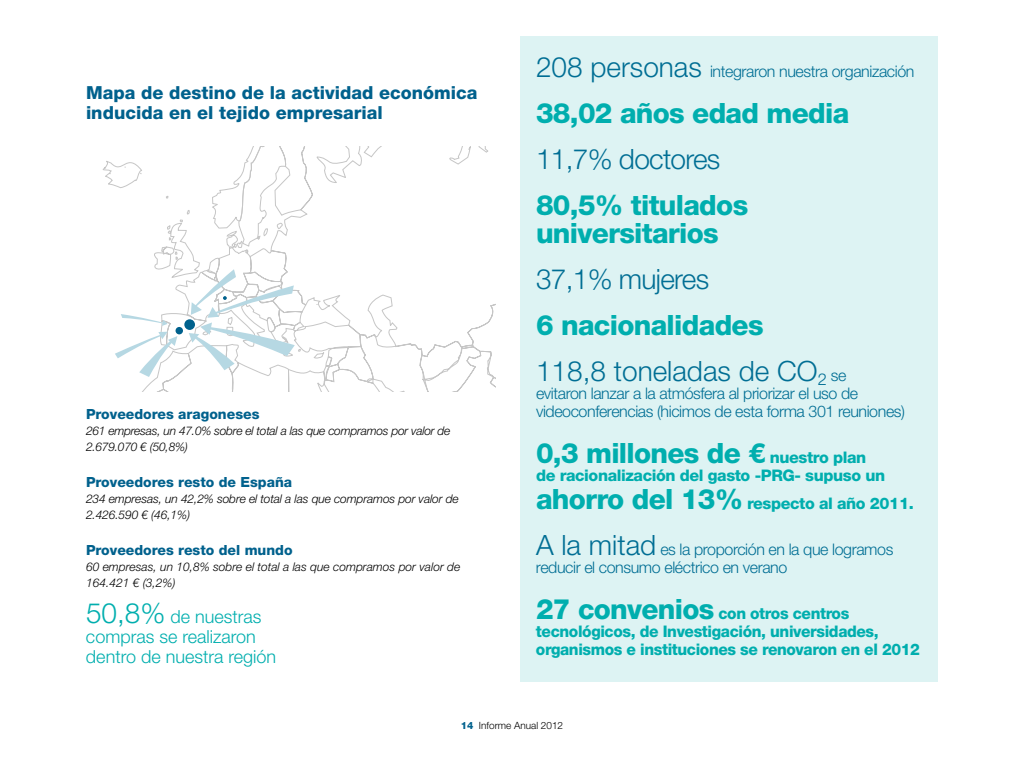
<style>
.page{position:relative;width:1024px;height:768px;background:#fff}
.page>*{position:absolute;margin:0;border:0;box-sizing:border-box;transform-origin:0 0}
.t1{font:800 28px/28px "Helvetica Neue LT Std";letter-spacing:-.025em;color:#00aeae}
.t2{font:300 28px/46px "Helvetica Neue LT Std";color:#006e94}
.t3{font:300 28px "Helvetica Neue LT Std";letter-spacing:-.025em;color:#006e94}
.t4{font:800 18px/20px "Helvetica Neue LT Std";color:#00618d}
.t5{font:300 18px/20px "Helvetica Neue LT Std";color:#00aeae}
.t6{font:300 16px/18px "Helvetica Neue LT Std";letter-spacing:-.025em;color:#006e94}
.t7{font:800 16px/18px "Helvetica Neue LT Std";letter-spacing:-.025em;color:#00aeae}
.t8{font:800 14px "Helvetica Neue LT Std";color:#00618d}
.t9{font:italic 300 12px/16px "Helvetica Neue LT Std";letter-spacing:-.01em;color:#000}
.t10{font:300 10px "Helvetica Neue LT Std";color:#000}
.s1{font-size:28px}
.s2{font-weight:800;color:#00aeae}
.s3{font-size:16px}
.s4{font-weight:800;color:#00618d}
</style>
<div class="page">
<div style="left:520px;top:36px;width:418px;height:646px;background:#ddf3f3"></div>
<svg style="left:102px;top:147px;width:394px;height:245px"></svg>
<svg style="left:115px;top:196px;width:186px;height:181px"></svg>
<h2 class="t4" style="left:86px;top:82px;width:393px">Mapa de destino de la actividad económica inducida en el tejido empresarial</h2>
<p class="t8" style="left:86px;top:406px;width:175px">Proveedores aragoneses</p>
<p class="t9" style="left:86px;top:422px;width:366px">261 empresas, un 47.0% sobre el total a las que compramos por valor de<br>2.679.070 € (50,8%)</p>
<p class="t8" style="left:86px;top:474px;width:208px">Proveedores resto de España</p>
<p class="t9" style="left:86px;top:490px;width:374px">234 empresas, un 42,2% sobre el total a las que compramos por valor de<br>2.426.590 € (46,1%)</p>
<p class="t8" style="left:86px;top:542px;width:208px">Proveedores resto del mundo</p>
<p class="t9" style="left:86px;top:558px;width:376px">60 empresas, un 10,8% sobre el total a las que compramos por valor de<br>164.421 € (3,2%)</p>
<h2 class="t5" style="left:86px;top:606px;width:192px"><span class="s1">50,8%</span> de nuestras compras se realizaron dentro de nuestra región</h2>
<h3 class="t6" style="left:536px;top:62px;width:380px"><span class="s1">208 personas</span> integraron nuestra organización</h3>
<h1 class="t1" style="left:536px;top:99px;width:315px">38,02 años edad media</h1>
<h1 class="t3" style="left:536px;top:142px;width:186px">11,7% doctores</h1>
<h1 class="t1" style="left:536px;top:191px;width:214px">80,5% titulados universitarios</h1>
<h1 class="t3" style="left:536px;top:262px;width:175px">37,1% mujeres</h1>
<h1 class="t2" style="left:536px;top:301px;width:312px"><span class="s2">6 nacionalidades<br></span>118,8 toneladas de CO<sub>2</sub> <span class="s3">se</span></h1>
<h3 class="t6" style="left:536px;top:384px;width:371px">evitaron lanzar a la atmósfera al priorizar el uso de videoconferencias (hicimos de esta forma 301 reuniones)</h3>
<h1 class="t1" style="left:536px;top:439px;width:332px">0,3 millones de € <span class="s3">nuestro plan</span></h1>
<h3 class="t7" style="left:536px;top:461px;width:379px;line-height:28px">de racionalización del gasto -PRG- supuso un <span class="s1">ahorro del 13%</span> respecto al año 2011.</h3>
<h3 class="t6" style="left:536px;top:540px;width:359px"><span class="s1">A la mitad</span> es la proporción en la que logramos reducir el consumo eléctrico en verano</h3>
<h3 class="t7" style="left:536px;top:604px;width:386px"><span class="s1">27 convenios</span> con otros centros tecnológicos, de Investigación, universidades, organismos e instituciones se renovaron en el 2012</h3>
<p class="t10" style="left:461px;top:719px;width:104px"><span class="s4">14</span> Informe Anual 2012</p>
</div>
